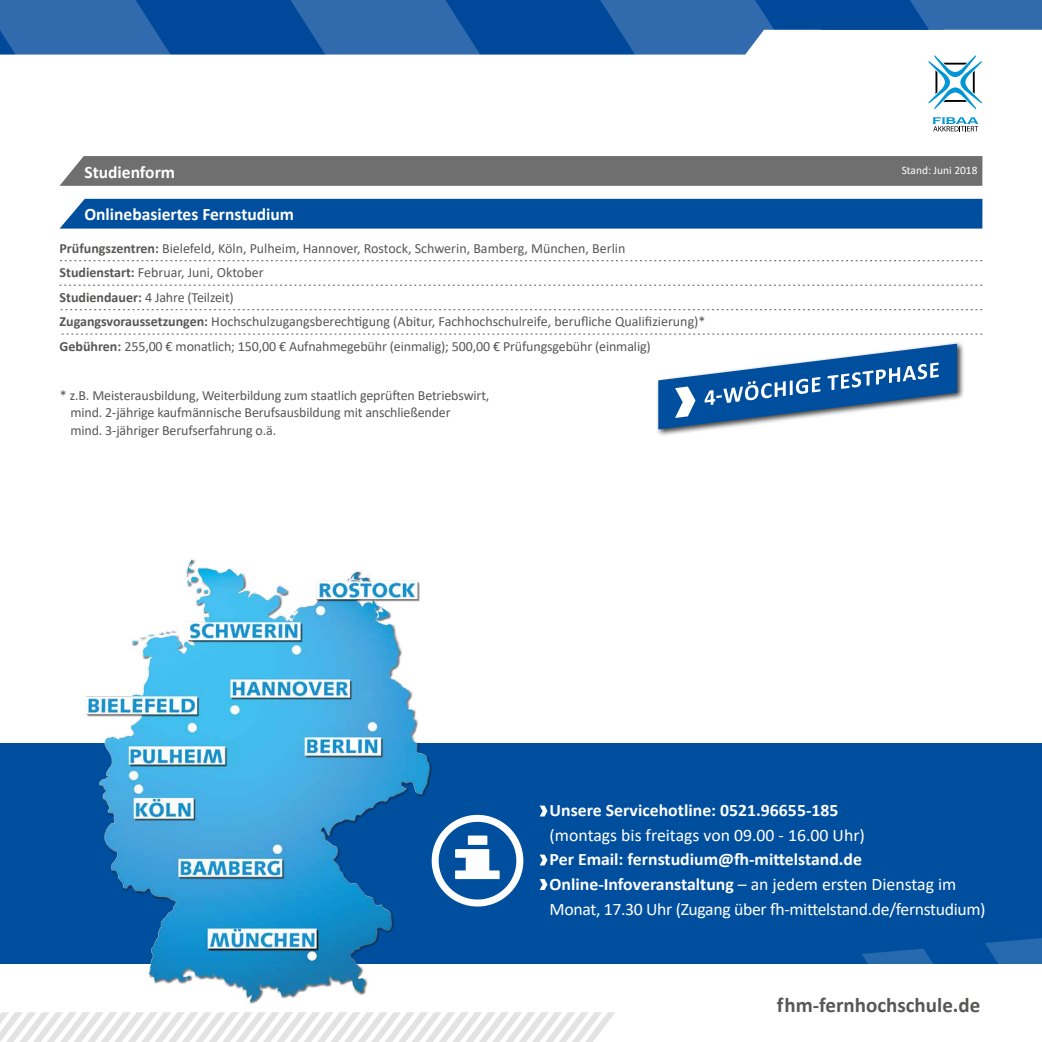
<style>
.page{position:relative;width:1042px;height:1042px;background:#fff}
.page>*{position:absolute;margin:0;border:0;box-sizing:border-box;transform-origin:0 0}
.t1{font:700 21px "Calibri";color:#575756}
.t2{font:17.5px/24.5px "Calibri";letter-spacing:-.02em;color:#fff}
.t3{font:700 17.5px "Calibri";color:#fff}
.t4{font:17.5px "Calibri";color:#fff}
.t5{font:14px/24.5px "Calibri";letter-spacing:-.01em;color:#575756}
.t6{font:11.38px "Calibri";color:#fff}
.s1{font-weight:700}
</style>
<div class="page">
<svg style="left:223px;top:0;width:631px;height:55px;fill:#00489a"></svg>
<svg style="left:0;top:0;width:223px;height:311px"></svg>
<svg style="left:267px;top:0;width:249px;height:285px"></svg>
<svg style="left:560px;top:0;width:250px;height:262px"></svg>
<svg style="left:854px;top:0;width:188px;height:229px"></svg>
<svg style="left:0;top:1012px;width:615px;height:30px"></svg>
<div style="left:0;top:743px;width:1042px;height:220px;background:#004f9f"></div>
<svg style="left:540px;top:805px;width:7px;height:11px"></svg>
<svg style="left:540px;top:854px;width:7px;height:11px"></svg>
<svg style="left:540px;top:879px;width:7px;height:11px"></svg>
<img style="left:66px;top:559px;width:426px;height:483px">
<svg style="left:432px;top:815px;width:91px;height:95px"></svg>
<div style="left:60px;top:199px;width:922px;height:30px;background:#004f9f"></div>
<svg style="left:60px;top:260px;width:922px;height:1px"></svg>
<svg style="left:60px;top:285px;width:922px;height:1px"></svg>
<svg style="left:61px;top:309px;width:921px;height:1px"></svg>
<svg style="left:62px;top:334px;width:920px;height:1px"></svg>
<div style="left:60px;top:156px;width:922px;height:30px;background:#706f6f"></div>
<div style="left:655px;top:341px;width:309px;height:96px;background:#000;opacity:.75"></div>
<svg style="left:658px;top:344px;width:299px;height:85px"></svg>
<svg style="left:928px;top:55px;width:54px;height:54px"></svg>
<svg style="left:932px;top:117px;width:46px;height:14px"></svg>
<svg style="left:985px;top:938px;width:57px;height:26px"></svg>
<svg style="left:862px;top:948px;width:105px;height:16px"></svg>
<p class="t3" style="left:84px;top:159px;width:92px">Studienform</p>
<p class="t6" style="left:902px;top:162px;width:77px">Stand: Juni 2018</p>
<p class="t3" style="left:84px;top:202px;width:211px">Onlinebasiertes Fernstudium</p>
<p class="t5" style="left:60px;top:236px;width:647px"><span class="s1">Prüfungszentren:</span> Bielefeld, Köln, Pulheim, Hannover, Rostock, Schwerin, Bamberg, München, Berlin<br><span class="s1">Studienstart:</span> Februar, Juni, Oktober<br><span class="s1">Studiendauer:</span> 4 Jahre (Teilzeit)<br><span class="s1">Zugangsvoraussetzungen:</span> Hochschulzugangsberechtigung (Abitur, Fachhochschulreife, berufliche Qualifizierung)* <span class="s1">Gebühren:</span> 255,00 € monatlich; 150,00 € Aufnahmegebühr (einmalig); 500,00 € Prüfungsgebühr (einmalig)</p>
<p class="t5" style="left:70px;top:386px;width:421px;line-height:17.5px;text-indent:-10px">* z.B. Meisterausbildung, Weiterbildung zum staatlich geprüften Betriebswirt, mind. 2-jährige kaufmännische Berufsausbildung mit anschließender<br>mind. 3-jähriger Berufserfahrung o.ä.</p>
<p class="t3" style="left:549px;top:798px;width:290px">Unsere Servicehotline: 0521.96655-185</p>
<p class="t4" style="left:549px;top:823px;width:317px">(montags bis freitags von 09.00 - 16.00 Uhr)</p>
<p class="t2" style="left:549px;top:847px;width:438px"><span class="s1">Per Email: fernstudium@fh-mittelstand.de<br>Online-Infoveranstaltung</span> – an jedem ersten Dienstag im<br>Monat, 17.30 Uhr (Zugang über fh-mittelstand.de/fernstudium)</p>
<h1 class="t1" style="left:777px;top:990px;width:205px">fhm-fernhochschule.de</h1>
</div>
